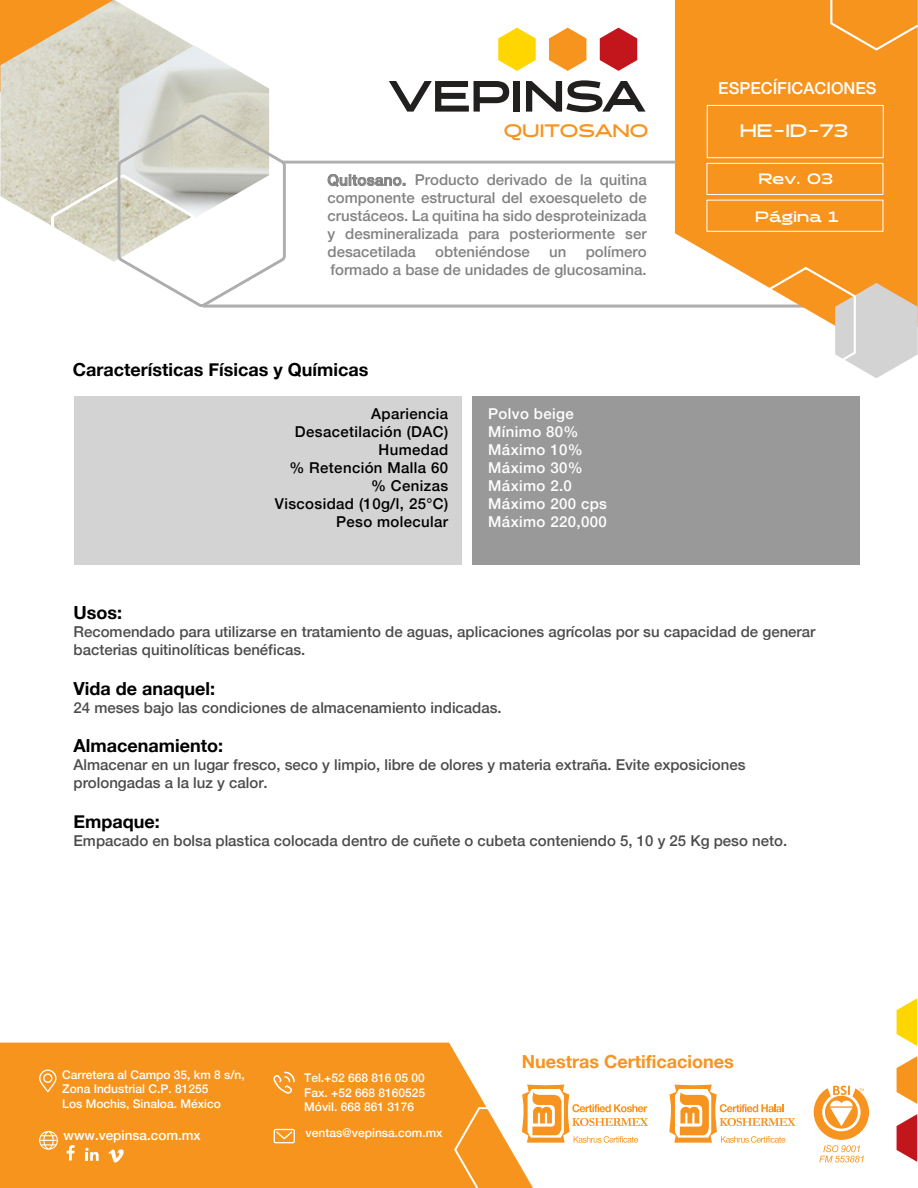
<style>
.page{position:relative;width:918px;height:1188px;background:#fff}
.page>*{position:absolute;margin:0;border:0;box-sizing:border-box;transform-origin:0 0}
.t1{font:700 18px "Helvetica Neue";color:#000}
.t2{font:700 18px "Helvetica Neue";color:#f79420}
.t3{font:700 18px "Halogen";color:#f79420}
.t4{font:700 18px "Halogen";color:#fff}
.t5{font:500 16.5px "Helvetica Neue";color:#fff}
.t6{font:500 15px/18px "Helvetica Neue";color:#4c4c4c}
.t7{font:500 15px/18px "Helvetica Neue";letter-spacing:.025em;color:#000;text-align:right}
.t8{font:500 15px/18px "Helvetica Neue";letter-spacing:.025em;color:#fff}
.t9{font:700 15px "Halogen";color:#fff}
.t10{font:500 13.5px "Helvetica Neue";color:#fff}
.t11{font:500 12px/14.4px "Helvetica Neue";color:#fff}
</style>
<div class="page">
<hr style="left:282px;top:161px;width:435px;height:3px;background:#aeaeaf">
<hr style="left:203px;top:305px;width:606px;height:3px;background:#aeaeaf">
<svg style="left:675px;top:0;width:243px;height:308px;background:#f79b2c"></svg>
<div style="left:707px;top:105px;width:177px;height:53px;border:1px solid #fff"></div>
<div style="left:706px;top:163px;width:177px;height:32px;border:1px solid #fff"></div>
<div style="left:706px;top:200px;width:177px;height:32px;border:1px solid #fff"></div>
<svg style="left:829px;top:0;width:89px;height:52px;background:#f79a2a"></svg>
<svg style="left:754px;top:266px;width:164px;height:112px"></svg>
<svg style="left:0;top:0;width:287px;height:308px"></svg>
<svg style="left:328px;top:174px;width:77px;height:13px"></svg>
<svg style="left:498px;top:28px;width:38px;height:43px"></svg>
<svg style="left:549px;top:28px;width:37px;height:43px"></svg>
<svg style="left:600px;top:28px;width:37px;height:43px"></svg>
<svg style="left:389px;top:81px;width:120px;height:31px"></svg>
<div style="left:514px;top:81px;width:6px;height:31px;background:#221f1f"></div>
<svg style="left:526px;top:80px;width:120px;height:32px"></svg>
<svg style="left:0;top:1043px;width:682px;height:145px;fill:#f7941d"></svg>
<svg style="left:453px;top:1106px;width:50px;height:82px;background:#f79f36"></svg>
<svg style="left:67px;top:1145px;width:8px;height:16px"></svg>
<svg style="left:85px;top:1148px;width:14px;height:13px"></svg>
<svg style="left:897px;top:998px;width:20px;height:48px"></svg>
<svg style="left:897px;top:1056px;width:20px;height:48px"></svg>
<svg style="left:897px;top:1114px;width:20px;height:48px"></svg>
<svg style="left:522px;top:1085px;width:126px;height:58px"></svg>
<svg style="left:39px;top:1070px;width:17px;height:22px"></svg>
<svg style="left:273px;top:1072px;width:22px;height:22px"></svg>
<svg style="left:274px;top:1129px;width:21px;height:14px"></svg>
<svg style="left:39px;top:1131px;width:19px;height:19px"></svg>
<svg style="left:108px;top:1149px;width:16px;height:14px"></svg>
<svg style="left:814px;top:1086px;width:55px;height:77px"></svg>
<svg style="left:669px;top:1085px;width:127px;height:58px"></svg>
<div style="left:75px;top:396px;width:387px;height:169px;background:#d3d3d3"></div>
<div style="left:472px;top:396px;width:388px;height:169px;background:#999"></div>
<p class="t3" style="left:504px;top:120px;width:146px">QUITOSANO</p>
<p class="t6" style="left:328px;top:170px;width:321px;text-align:justify">Quitosano. Producto derivado de la quitina componente estructural del exoesqueleto de crustáceos. La quitina ha sido desproteinizada y desmineralizada para posteriormente ser desacetilada</p>
<p class="t6" style="left:330px;top:242px;width:318px;text-align:right">polímero<br>formado a base de unidades de glucosamina.</p>
<p class="t6" style="left:435px;top:242px;width:96px">obteniéndose</p>
<p class="t6" style="left:549px;top:242px;width:19px">un</p>
<p class="t1" style="left:73px;top:355px;width:297px">Características Físicas y Químicas</p>
<p class="t7" style="left:275px;top:404px;width:175px">Apariencia<br>Desacetilación (DAC)<br>Humedad<br>% Retención Malla 60 % Cenizas<br>Viscosidad (10g/l, 25°C)<br>Peso molecular</p>
<p class="t8" style="left:488px;top:404px;width:120px">Polvo beige<br>Mínimo 80%<br>Máximo 10%<br>Máximo 30%<br>Máximo 2.0<br>Máximo 200 cps<br>Máximo 220,000</p>
<p class="t5" style="left:718px;top:75px;width:160px">ESPECÍFICACIONES</p>
<p class="t4" style="left:740px;top:120px;width:110px">HE-ID-73</p>
<p class="t9" style="left:759px;top:169px;width:76px">Rev. 03</p>
<p class="t9" style="left:755px;top:208px;width:85px">Página 1</p>
<p class="t1" style="left:74px;top:599px;width:50px">Usos:</p>
<p class="t6" style="left:74px;top:622px;width:744px">Recomendado para utilizarse en tratamiento de aguas, aplicaciones agrícolas por su capacidad de generar bacterias quitinolíticas benéficas.</p>
<p class="t1" style="left:74px;top:674px;width:143px">Vida de anaquel:</p>
<p class="t6" style="left:74px;top:698px;width:430px">24 meses bajo las condiciones de almacenamiento indicadas.</p>
<p class="t1" style="left:74px;top:732px;width:151px">Almacenamiento:</p>
<p class="t6" style="left:74px;top:755px;width:674px">Almacenar en un lugar fresco, seco y limpio, libre de olores y materia extraña. Evite exposiciones prolongadas a la luz y calor.</p>
<p class="t1" style="left:74px;top:807px;width:88px">Empaque:</p>
<p class="t6" style="left:74px;top:831px;width:715px">Empacado en bolsa plastica colocada dentro de cuñete o cubeta conteniendo 5, 10 y 25 Kg peso neto.</p>
<p class="t11" style="left:62px;top:1067px;width:184px">Carretera al Campo 35, km 8 s/n,<br>Zona Industrial C.P. 81255<br>Los Mochis, Sinaloa. México</p>
<p class="t11" style="left:304px;top:1070px;width:122px;text-align:justify">Tel.+52 668 816 05 00<br>Fax. +52 668 8160525<br>Móvil. 668 861 3176</p>
<p class="t10" style="left:64px;top:1124px;width:139px">www.vepinsa.com.mx</p>
<p class="t11" style="left:306px;top:1125px;width:138px">ventas@vepinsa.com.mx</p>
<p class="t2" style="left:522px;top:1047px;width:213px">Nuestras Certificaciones</p>
</div>
